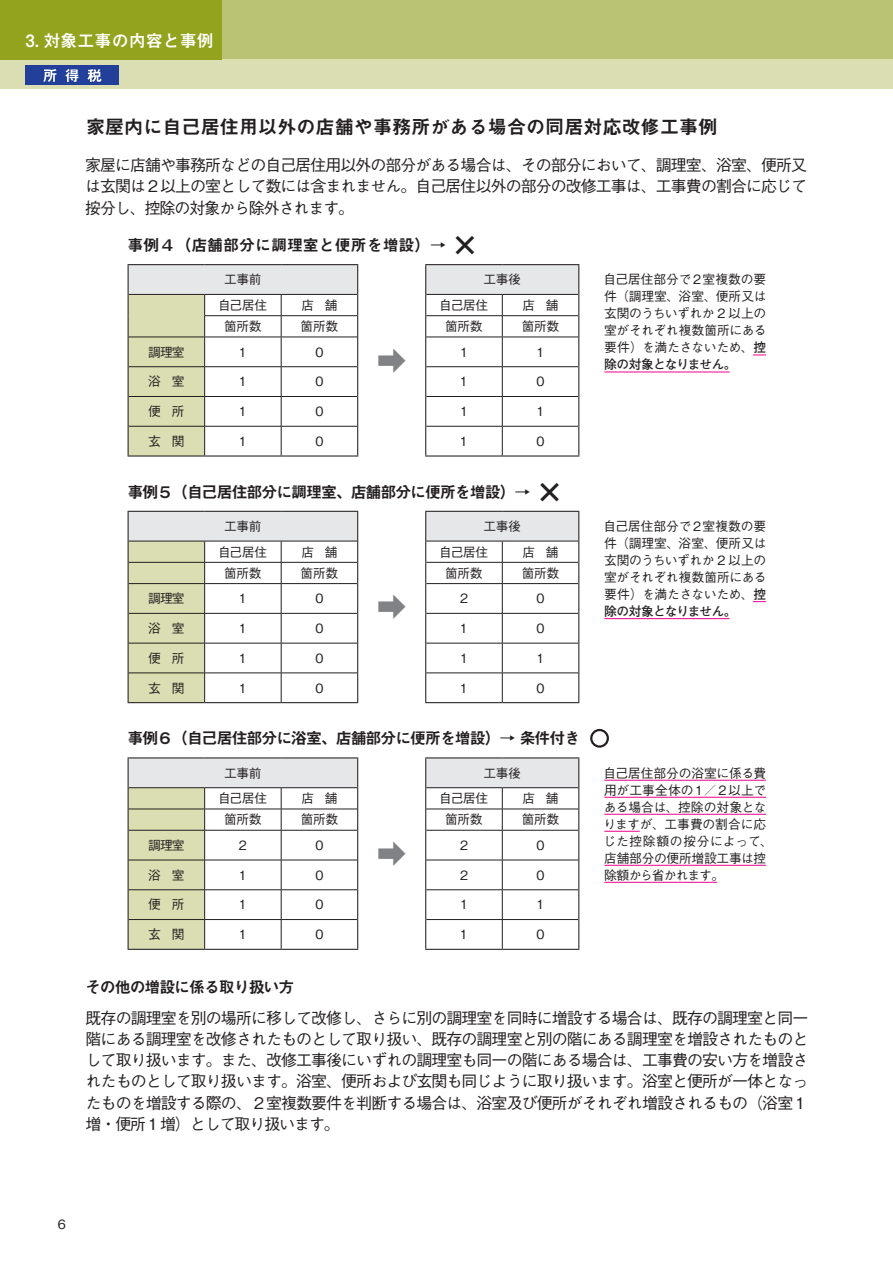
<style>
.page{position:relative;width:893px;height:1263px;background:#fff}
.page>*{position:absolute;margin:0;border:0;box-sizing:border-box;transform-origin:0 0}
.t1{font:500 29.7px "Gothic BBB Pro";color:#808285}
.t2{font:19.2px "Midashi Go Pro MB31";color:#231f20}
.t3{font:700 16.95px "Mi Go MB1 Std De";color:#fff}
.t4{font:500 15.9px/21.3px "Gothic BBB Pro";letter-spacing:-.06em;color:#231f20;text-align:justify}
.t5{font:15.9px "Midashi Go Pro MB31";letter-spacing:-.065em;color:#231f20}
.t6{font:15.9px "Midashi Go Pro MB31";color:#231f20}
.t7{font:500 12.75px/17px "Gothic BBB Pro";letter-spacing:-.025em;color:#231f20;text-align:justify}
.s1{font-size:29.7px}
.s2{font-family:"P Futo Go B101 Pr 6 N"}
</style>
<div class="page">
<div style="left:0;top:0;width:893px;height:60px;background:#bac373"></div>
<div style="left:0;top:60px;width:893px;height:29px;background:#dadeb2"></div>
<div style="left:26px;top:66px;width:93px;height:19px;background:#223f99"></div>
<svg style="left:43px;top:69px;width:13px;height:13px"></svg>
<svg style="left:65px;top:69px;width:13px;height:13px"></svg>
<svg style="left:87px;top:69px;width:14px;height:13px"></svg>
<div style="left:0;top:0;width:221px;height:60px;background:#94a31e"></div>
<hr style="left:128px;top:264px;width:77px;height:1px;background:#231f20">
<hr style="left:205px;top:264px;width:76px;height:1px;background:#231f20">
<hr style="left:281px;top:264px;width:77px;height:1px;background:#231f20">
<hr style="left:425px;top:264px;width:77px;height:1px;background:#231f20">
<hr style="left:502px;top:264px;width:77px;height:1px;background:#231f20">
<svg style="left:128px;top:265px;width:451px;height:191px"></svg>
<hr style="left:129px;top:426px;width:76px;height:1px;background:#231f20">
<hr style="left:205px;top:426px;width:76px;height:1px;background:#231f20">
<hr style="left:281px;top:426px;width:76px;height:1px;background:#231f20">
<hr style="left:426px;top:426px;width:76px;height:1px;background:#231f20">
<hr style="left:502px;top:426px;width:76px;height:1px;background:#231f20">
<svg style="left:753px;top:355px;width:13px;height:1px"></svg>
<hr style="left:604px;top:372px;width:126px;height:1px;background:#ed028c">
<svg style="left:128px;top:511px;width:451px;height:192px"></svg>
<hr style="left:129px;top:672px;width:76px;height:1px;background:#231f20">
<hr style="left:205px;top:672px;width:76px;height:1px;background:#231f20">
<hr style="left:281px;top:672px;width:76px;height:1px;background:#231f20">
<hr style="left:426px;top:672px;width:76px;height:1px;background:#231f20">
<hr style="left:502px;top:672px;width:76px;height:1px;background:#231f20">
<svg style="left:753px;top:601px;width:13px;height:1px"></svg>
<hr style="left:604px;top:618px;width:126px;height:1px;background:#ed028c">
<svg style="left:590px;top:729px;width:19px;height:19px"></svg>
<hr style="left:128px;top:757px;width:77px;height:1px;background:#231f20">
<hr style="left:205px;top:757px;width:76px;height:1px;background:#231f20">
<hr style="left:281px;top:757px;width:77px;height:1px;background:#231f20">
<hr style="left:425px;top:757px;width:77px;height:1px;background:#231f20">
<hr style="left:502px;top:757px;width:77px;height:1px;background:#231f20">
<hr style="left:128px;top:949px;width:77px;height:1px;background:#231f20">
<hr style="left:205px;top:949px;width:76px;height:1px;background:#231f20">
<hr style="left:281px;top:949px;width:77px;height:1px;background:#231f20">
<hr style="left:425px;top:949px;width:77px;height:1px;background:#231f20">
<hr style="left:502px;top:949px;width:77px;height:1px;background:#231f20">
<svg style="left:128px;top:758px;width:451px;height:191px"></svg>
<hr style="left:425px;top:919px;width:1px;height:30px;background:#231f20">
<hr style="left:578px;top:919px;width:1px;height:30px;background:#231f20">
<hr style="left:129px;top:919px;width:76px;height:1px;background:#231f20">
<hr style="left:205px;top:919px;width:76px;height:1px;background:#231f20">
<hr style="left:281px;top:919px;width:76px;height:1px;background:#231f20">
<hr style="left:426px;top:919px;width:76px;height:1px;background:#231f20">
<hr style="left:502px;top:919px;width:76px;height:1px;background:#231f20">
<hr style="left:604px;top:780px;width:162px;height:1px;background:#ed028c">
<hr style="left:604px;top:797px;width:162px;height:1px;background:#ed028c">
<hr style="left:604px;top:814px;width:162px;height:1px;background:#ed028c">
<hr style="left:604px;top:831px;width:36px;height:1px;background:#ed028c">
<hr style="left:604px;top:865px;width:162px;height:1px;background:#ed028c">
<hr style="left:604px;top:882px;width:113px;height:1px;background:#ed028c">
<p class="t3" style="left:26px;top:28px;width:190px">3. 対象工事の内容と事例</p>
<p class="t2" style="left:86px;top:112px;width:633px">家屋内に自己居住用以外の店舗や事務所がある場合の同居対応改修工事例</p>
<p class="t4" style="left:85px;top:152px;width:723px">家屋に店舗や事務所などの自己居住用以外の部分がある場合は、その部分において、調理室、浴室、便所又は玄関は２以上の室として数には含まれません。自己居住以外の部分の改修工事は、工事費の割合に応じて按分し、控除の対象から除外されます。</p>
<p class="t6" style="left:128px;top:232px;width:354px">事例４（店舗部分に調理室と便所を増設）→ <span class="s1">×</span></p>
<p class="t7" style="left:224px;top:270px;width:39px">工事前</p>
<p class="t7" style="left:483px;top:270px;width:39px">工事後</p>
<p class="t7" style="left:604px;top:270px;width:165px">自己居住部分で２室複数の要件（調理室、浴室、便所又は玄関のうちいずれか 2 以上の室がそれぞれ複数箇所にある要件）を満たさないため、<span class="s2">控除の対象となりません。</span></p>
<p class="t7" style="left:218px;top:295px;width:51px">自己居住</p>
<p class="t7" style="left:301px;top:295px;width:38px">店　舗</p>
<p class="t7" style="left:439px;top:295px;width:51px">自己居住</p>
<p class="t7" style="left:522px;top:295px;width:38px">店　舗</p>
<p class="t7" style="left:224px;top:316px;width:39px">箇所数</p>
<p class="t7" style="left:301px;top:316px;width:39px">箇所数</p>
<p class="t7" style="left:445px;top:316px;width:39px">箇所数</p>
<p class="t7" style="left:522px;top:316px;width:39px">箇所数</p>
<p class="t7" style="left:148px;top:342px;width:38px">調理室</p>
<p class="t7" style="left:239px;top:342px;width:10px">1</p>
<p class="t7" style="left:315px;top:342px;width:10px">0</p>
<p class="t7" style="left:460px;top:342px;width:10px">1</p>
<p class="t7" style="left:537px;top:342px;width:10px">1</p>
<p class="t7" style="left:148px;top:372px;width:38px">浴　室</p>
<p class="t7" style="left:237px;top:372px;width:14px">１</p>
<p class="t7" style="left:315px;top:372px;width:10px">0</p>
<p class="t7" style="left:458px;top:372px;width:14px">１</p>
<p class="t7" style="left:537px;top:372px;width:10px">0</p>
<p class="t7" style="left:148px;top:401px;width:38px">便　所</p>
<p class="t7" style="left:239px;top:401px;width:10px">1</p>
<p class="t7" style="left:315px;top:401px;width:10px">0</p>
<p class="t7" style="left:460px;top:401px;width:10px">1</p>
<p class="t7" style="left:537px;top:401px;width:10px">1</p>
<p class="t7" style="left:148px;top:431px;width:38px">玄　関</p>
<p class="t7" style="left:237px;top:431px;width:14px">１</p>
<p class="t7" style="left:315px;top:431px;width:10px">0</p>
<p class="t7" style="left:458px;top:431px;width:14px">１</p>
<p class="t7" style="left:537px;top:431px;width:10px">0</p>
<p class="t5" style="left:128px;top:479px;width:438px">事例５（自己居住部分に調理室、店舗部分に便所を増設）→ <span class="s1">×</span></p>
<p class="t7" style="left:224px;top:516px;width:39px">工事前</p>
<p class="t1" style="left:377px;top:337px;width:31px">➡</p>
<p class="t7" style="left:483px;top:516px;width:39px">工事後</p>
<p class="t7" style="left:604px;top:516px;width:165px">自己居住部分で２室複数の要件（調理室、浴室、便所又は玄関のうちいずれか 2 以上の室がそれぞれ複数箇所にある要件）を満たさないため、<span class="s2">控除の対象となりません。</span></p>
<p class="t7" style="left:218px;top:542px;width:51px">自己居住</p>
<p class="t7" style="left:301px;top:542px;width:38px">店　舗</p>
<p class="t7" style="left:439px;top:542px;width:51px">自己居住</p>
<p class="t7" style="left:522px;top:542px;width:38px">店　舗</p>
<p class="t7" style="left:224px;top:563px;width:39px">箇所数</p>
<p class="t7" style="left:301px;top:563px;width:39px">箇所数</p>
<p class="t7" style="left:445px;top:563px;width:39px">箇所数</p>
<p class="t7" style="left:522px;top:563px;width:39px">箇所数</p>
<p class="t7" style="left:148px;top:588px;width:38px">調理室</p>
<p class="t7" style="left:239px;top:588px;width:10px">1</p>
<p class="t7" style="left:315px;top:588px;width:10px">0</p>
<p class="t7" style="left:460px;top:588px;width:10px">2</p>
<p class="t7" style="left:537px;top:588px;width:10px">0</p>
<p class="t7" style="left:148px;top:618px;width:38px">浴　室</p>
<p class="t7" style="left:237px;top:618px;width:14px">１</p>
<p class="t7" style="left:315px;top:618px;width:10px">0</p>
<p class="t7" style="left:458px;top:618px;width:14px">１</p>
<p class="t7" style="left:537px;top:618px;width:10px">0</p>
<p class="t7" style="left:148px;top:648px;width:38px">便　所</p>
<p class="t7" style="left:239px;top:648px;width:10px">1</p>
<p class="t7" style="left:315px;top:648px;width:10px">0</p>
<p class="t7" style="left:460px;top:648px;width:10px">1</p>
<p class="t7" style="left:537px;top:648px;width:10px">1</p>
<p class="t7" style="left:148px;top:678px;width:38px">玄　関</p>
<p class="t7" style="left:237px;top:678px;width:14px">１</p>
<p class="t7" style="left:315px;top:678px;width:10px">0</p>
<p class="t7" style="left:458px;top:678px;width:14px">１</p>
<p class="t7" style="left:537px;top:678px;width:10px">0</p>
<p class="t5" style="left:128px;top:726px;width:454px">事例６（自己居住部分に浴室、店舗部分に便所を増設）→ 条件付き</p>
<p class="t7" style="left:224px;top:763px;width:39px">工事前</p>
<p class="t1" style="left:377px;top:583px;width:31px">➡</p>
<p class="t7" style="left:483px;top:763px;width:39px">工事後</p>
<p class="t7" style="left:603px;top:763px;width:171px;text-align:left">自己居住部分の浴室に係る費用が工事全体の１／２以上である場合は、控除の対象となりますが、工事費の割合に応じた控除額の按分によって、店舗部分の便所増設工事は控除額から省かれます。</p>
<p class="t7" style="left:218px;top:788px;width:51px">自己居住</p>
<p class="t7" style="left:301px;top:788px;width:38px">店　舗</p>
<p class="t7" style="left:439px;top:788px;width:51px">自己居住</p>
<p class="t7" style="left:522px;top:788px;width:38px">店　舗</p>
<p class="t7" style="left:224px;top:809px;width:39px">箇所数</p>
<p class="t7" style="left:301px;top:809px;width:39px">箇所数</p>
<p class="t7" style="left:445px;top:809px;width:39px">箇所数</p>
<p class="t7" style="left:522px;top:809px;width:39px">箇所数</p>
<p class="t7" style="left:148px;top:835px;width:38px">調理室</p>
<p class="t7" style="left:239px;top:835px;width:10px">2</p>
<p class="t7" style="left:315px;top:835px;width:10px">0</p>
<p class="t7" style="left:460px;top:835px;width:10px">2</p>
<p class="t7" style="left:537px;top:835px;width:10px">0</p>
<p class="t7" style="left:148px;top:865px;width:38px">浴　室</p>
<p class="t7" style="left:237px;top:865px;width:14px">１</p>
<p class="t7" style="left:315px;top:865px;width:10px">0</p>
<p class="t7" style="left:460px;top:865px;width:10px">2</p>
<p class="t7" style="left:537px;top:865px;width:10px">0</p>
<p class="t7" style="left:148px;top:895px;width:38px">便　所</p>
<p class="t7" style="left:239px;top:895px;width:10px">1</p>
<p class="t7" style="left:315px;top:895px;width:10px">0</p>
<p class="t7" style="left:460px;top:895px;width:10px">1</p>
<p class="t7" style="left:537px;top:895px;width:10px">1</p>
<p class="t7" style="left:148px;top:924px;width:38px">玄　関</p>
<p class="t7" style="left:237px;top:924px;width:14px">１</p>
<p class="t7" style="left:315px;top:924px;width:10px">0</p>
<p class="t7" style="left:458px;top:924px;width:14px">１</p>
<p class="t7" style="left:537px;top:924px;width:10px">0</p>
<p class="t5" style="left:85px;top:974px;width:211px">その他の増設に係る取り扱い方</p>
<p class="t1" style="left:377px;top:830px;width:31px">➡</p>
<p class="t4" style="left:86px;top:1005px;width:724px">既存の調理室を別の場所に移して改修し、さらに別の調理室を同時に増設する場合は、既存の調理室と同一階にある調理室を改修されたものとして取り扱い、既存の調理室と別の階にある調理室を増設されたものとして取り扱います。また、改修工事後にいずれの調理室も同一の階にある場合は、工事費の安い方を増設されたものとして取り扱います。浴室、便所および玄関も同じように取り扱います。浴室と便所が一体となったものを増設する際の、２室複数要件を判断する場合は、浴室及び便所がそれぞれ増設されるもの（浴室１増・便所１増）として取り扱います。</p>
<p class="t7" style="left:58px;top:1214px;width:10px">6</p>
</div>
